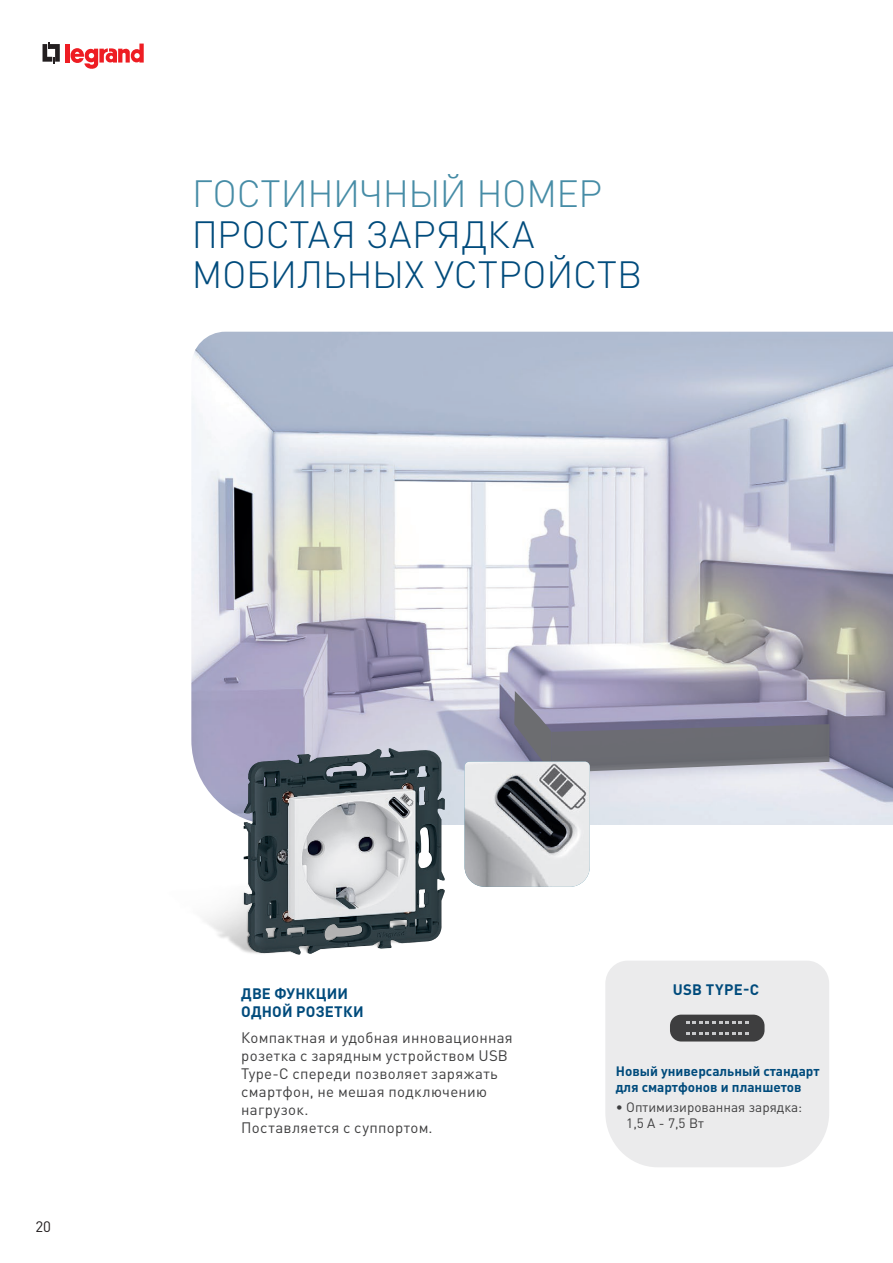
<style>
.page{position:relative;width:893px;height:1263px;background:#fff}
.page>*{position:absolute;margin:0;border:0;box-sizing:border-box;transform-origin:0 0}
.t1{font:300 37.5px/40.5px "DIN Pro";letter-spacing:-.005em;color:#004b7c}
.t2{font:300 37.5px "DIN Pro";letter-spacing:-.015em;color:#468ca6}
.t3{font:15px/18px "DIN Pro";letter-spacing:.02em;color:#3e3e3f}
.t4{font:700 15px/18px "DIN Pro";letter-spacing:.01em;color:#004b7c}
.t5{font:15px "DIN Pro";color:#231f20}
.t6{font:700 13.5px/16.2px "DIN Pro";color:#004b7c}
.t7{font:13.5px/16.2px "DIN Pro";color:#3e3e3f}
</style>
<div class="page">
<img style="left:191px;top:332px;width:702px;height:493px">
<div style="left:605px;top:961px;width:224px;height:206px;background:#ebebec"></div>
<div style="left:670px;top:1015px;width:94px;height:26px;background:#3e3e3f;border-radius:11px"></div>
<svg style="left:686px;top:1021px;width:63px;height:3px"></svg>
<svg style="left:686px;top:1032px;width:63px;height:3px"></svg>
<svg style="left:473px;top:691px;width:356px;height:134px"></svg>
<img style="left:473px;top:762px;width:117px;height:125px">
<img style="left:191px;top:654px;width:282px;height:297px">
<img style="left:243px;top:749px;width:147px;height:206px">
<svg style="left:43px;top:43px;width:17px;height:20px"></svg>
<div style="left:65px;top:44px;width:5px;height:19px;background:#ee1d23"></div>
<svg style="left:71px;top:44px;width:73px;height:25px"></svg>
<h1 class="t2" style="left:192px;top:170px;width:412px">ГОСТИНИЧНЫЙ НОМЕР</h1>
<h1 class="t1" style="left:192px;top:214px;width:452px">ПРОСТАЯ ЗАРЯДКА<br>МОБИЛЬНЫХ УСТРОЙСТВ</h1>
<p class="t5" style="left:35px;top:1217px;width:17px">20</p>
<p class="t4" style="left:241px;top:983px;width:124px">ДВЕ ФУНКЦИИ<br>ОДНОЙ РОЗЕТКИ</p>
<p class="t3" style="left:241px;top:1029px;width:273px">Компактная и удобная инновационная розетка с зарядным устройством USB<br>Type-C спереди позволяет заряжать смартфон, не мешая подключению нагрузок.<br>Поставляется с суппортом.</p>
<p class="t4" style="left:673px;top:980px;width:88px">USB TYPE-C</p>
<p class="t6" style="left:616px;top:1062px;width:205px">Новый универсальный стандарт для смартфонов и планшетов</p>
<p class="t7" style="left:626px;top:1099px;width:177px;text-indent:-11px">• Оптимизированная зарядка:<br>1,5 A - 7,5 Вт</p>
</div>
